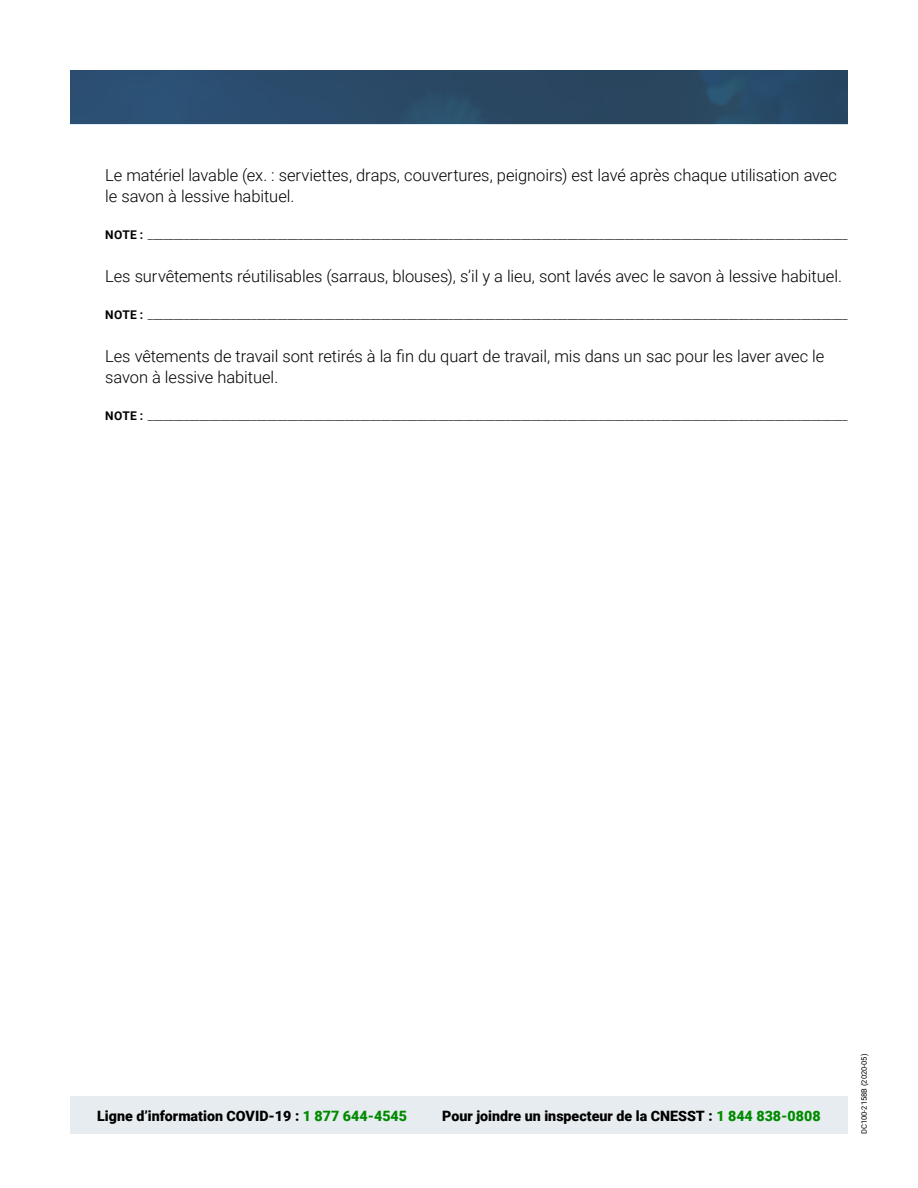
<style>
.page{position:relative;width:918px;height:1188px;background:#fff}
.page>*{position:absolute;margin:0;border:0;box-sizing:border-box;transform-origin:0 0}
.Texte_courant_à_coch{font:300 16.5px/21px "Roboto";letter-spacing:-.005em;color:#000}
.Contact__P{font:900 14.25px "Roboto";color:#000}
.Notes__P{font:300 12px "Roboto";color:#000}
.t1{font:7.5px "Roboto";color:#000}
.s1{font-weight:700}
.s2{color:#008a00}
</style>
<div class="page">
<img style="left:70px;top:70px;width:778px;height:54px">
<div style="left:70px;top:1096px;width:778px;height:38px;background:#e6ecef"></div>
<p class="Texte_courant_à_coch" style="left:105px;top:164px;width:733px">Le matériel lavable (ex. : serviettes, draps, couvertures, peignoirs) est lavé après chaque utilisation avec le savon à lessive habituel.</p>
<p class="Notes__P" style="left:105px;top:226px;width:744px"><span class="s1">NOTE :</span> _______________________________________________________________________________________________________________________________________</p>
<p class="Texte_courant_à_coch" style="left:105px;top:265px;width:738px">Les survêtements réutilisables (sarraus, blouses), s’il y a lieu, sont lavés avec le savon à lessive habituel.</p>
<p class="Notes__P" style="left:105px;top:306px;width:744px"><span class="s1">NOTE :</span> _______________________________________________________________________________________________________________________________________</p>
<p class="Texte_courant_à_coch" style="left:105px;top:345px;width:721px">Les vêtements de travail sont retirés à la fin du quart de travail, mis dans un sac pour les laver avec le savon à lessive habituel.</p>
<p class="Notes__P" style="left:105px;top:407px;width:744px"><span class="s1">NOTE :</span> _______________________________________________________________________________________________________________________________________</p>
<p class="Contact__P" style="left:97px;top:1105px;width:311px">Ligne d’information COVID-19 : <span class="s2">1 877 644-4545</span></p>
<p class="Contact__P" style="left:442px;top:1105px;width:380px">Pour joindre un inspecteur de la CNESST : <span class="s2">1 844 838-0808</span></p>
<p class="t1" style="left:859px;top:1134px;width:82px;rotate:-90deg">DC100-2158B (2020-05)</p>
</div>
